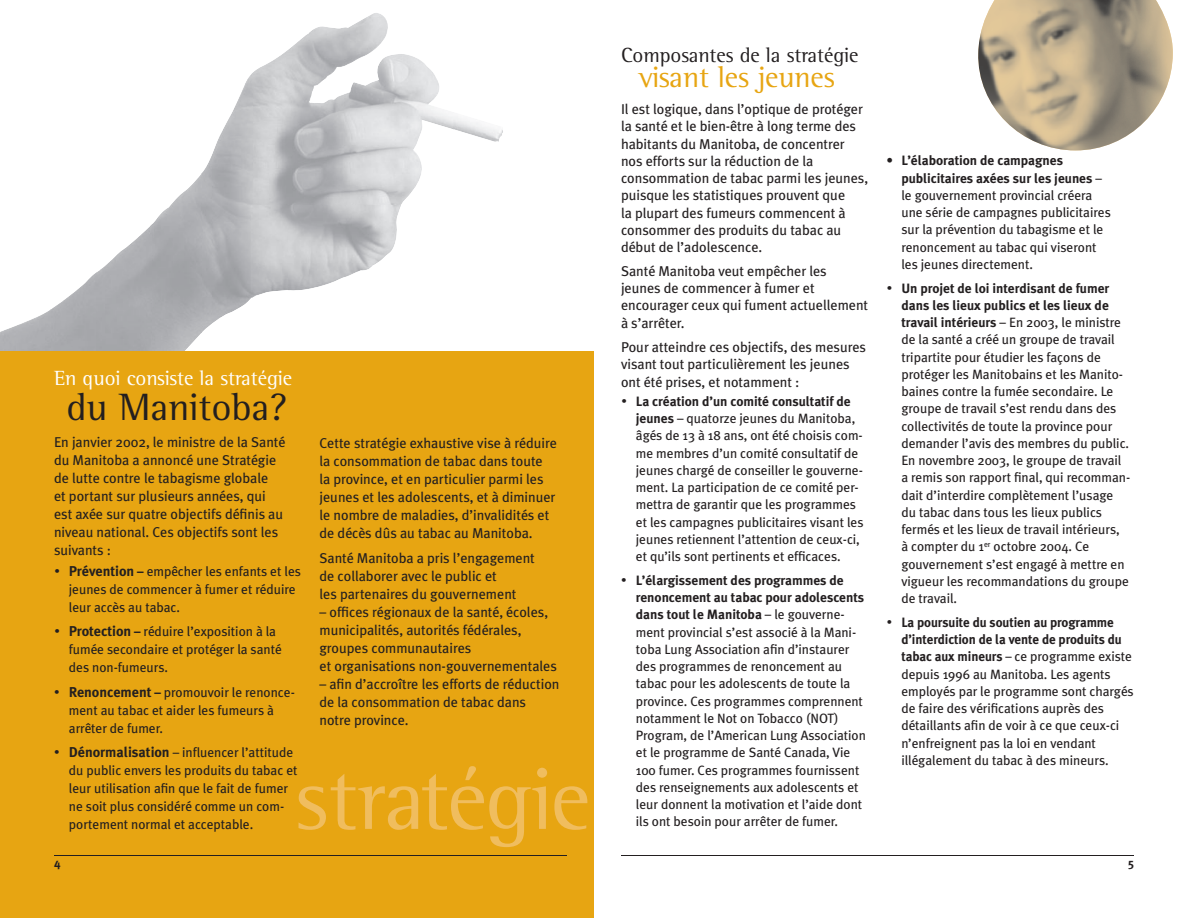
<style>
.page{position:relative;width:1188px;height:918px;background:#fff}
.page>*{position:absolute;margin:0;border:0;box-sizing:border-box;transform-origin:0 0}
.t1{font:89.4px "Rotis Semi Serif";letter-spacing:-.02em;color:#f0bd5e}
.t2{font:39px "Rotis Semi Serif";letter-spacing:-.005em;color:#231f20}
.t3{font:30px "Rotis Semi Serif";letter-spacing:-.005em;color:#e7a512}
.t4{font:21px "Rotis Semi Serif";letter-spacing:-.005em;color:#fff}
.t5{font:21px "Rotis Semi Serif";letter-spacing:-.005em;color:#231f20}
.t6{font:14.25px/18px "Meta Plus";letter-spacing:-.005em;color:#231f20}
.t7{font:13.5px/17.2px "Meta Plus";letter-spacing:-.005em;color:#231f20}
.t8{font:700 12px "Meta Plus";color:#231f20}
.s1{font-weight:700;font-size:14.25px}
.s2{font-weight:700}
</style>
<div class="page">
<div style="left:0;top:351px;width:594px;height:567px;background:#e7a512"></div>
<img style="left:978px;top:0;width:195px;height:150px">
<img style="left:252px;top:13px;width:201px;height:193px">
<img style="left:202px;top:74px;width:50px;height:258px">
<img style="left:453px;top:116px;width:50px;height:26px">
<img style="left:152px;top:173px;width:50px;height:178px">
<img style="left:252px;top:206px;width:149px;height:92px">
<img style="left:101px;top:224px;width:51px;height:127px">
<img style="left:51px;top:269px;width:50px;height:82px">
<img style="left:0;top:309px;width:51px;height:42px">
<hr style="left:54px;top:855px;width:513px;height:1px;background:#231f20">
<hr style="left:621px;top:855px;width:513px;height:1px;background:#231f20">
<h3 class="t4" style="left:54px;top:366px;width:240px">En quoi consiste la stratégie</h3>
<h2 class="t2" style="left:66px;top:384px;width:223px">du Manitoba?</h2>
<p class="t6" style="left:54px;top:433px;width:233px">En janvier 2002, le ministre de la Santé du Manitoba a annoncé une Stratégie de lutte contre le tabagisme globale<br>et portant sur plusieurs années, qui est axée sur quatre objectifs définis au niveau national. Ces objectifs sont les suivants :</p>
<p class="t7" style="left:69px;top:562px;width:234px;line-height:18px;text-indent:-15px">• <span class="s1">Prévention</span> <span class="s2">–</span> empêcher les enfants et les jeunes de commencer à fumer et réduire leur accès au tabac.</p>
<p class="t7" style="left:69px;top:622px;width:214px;line-height:18px;text-indent:-15px">• <span class="s1">Protection</span> <span class="s2">–</span> réduire l’exposition à la fumée secondaire et protéger la santé des non-fumeurs.</p>
<p class="t7" style="left:69px;top:683px;width:227px;line-height:18px;text-indent:-15px">• <span class="s1">Renoncement</span> <span class="s2">–</span> promouvoir le renonce&shy;ment au tabac et aider les fumeurs à arrêter de fumer.</p>
<p class="t7" style="left:69px;top:743px;width:230px;line-height:18px;text-indent:-15px">• <span class="s1">Dénormalisation</span> – influencer l’attitude du public envers les produits du tabac et leur utilisation afin que le fait de fumer ne soit plus considéré comme un com&shy;portement normal et acceptable.</p>
<p class="t6" style="left:320px;top:434px;width:239px">Cette stratégie exhaustive vise à réduire la consommation de tabac dans toute la province, et en particulier parmi les jeunes et les adolescents, et à diminuer le nombre de maladies, d’invalidités et de décès dûs au tabac au Manitoba.</p>
<p class="t6" style="left:319px;top:549px;width:217px">Santé Manitoba a pris l’engagement de collaborer avec le public et<br>les partenaires du gouvernement</p>
<p class="t6" style="left:319px;top:603px;width:239px">– offices régionaux de la santé, écoles, municipalités, autorités fédérales, groupes communautaires<br>et organisations non-gouvernementales</p>
<p class="t6" style="left:319px;top:675px;width:242px">– afin d’accroître les efforts de réduction de la consommation de tabac dans notre province.</p>
<h1 class="t1" style="left:295px;top:747px;width:297px">stratégie</h1>
<h3 class="t5" style="left:621px;top:43px;width:239px">Composantes de la stratégie</h3>
<h3 class="t3" style="left:639px;top:60px;width:197px">visant les jeunes</h3>
<p class="t6" style="left:621px;top:100px;width:249px;line-height:17.2px">Il est logique, dans l’optique de protéger la santé et le bien-être à long terme des habitants du Manitoba, de concentrer nos efforts sur la réduction de la consommation de tabac parmi les jeunes, puisque les statistiques prouvent que<br>la plupart des fumeurs commencent à consommer des produits du tabac au début de l’adolescence.</p>
<p class="t6" style="left:621px;top:262px;width:249px;line-height:17.5px">Santé Manitoba veut empêcher les jeunes de commencer à fumer et encourager ceux qui fument actuellement à s’arrêter.</p>
<p class="t6" style="left:621px;top:338px;width:247px;line-height:17.2px">Pour atteindre ces objectifs, des mesures visant tout particulièrement les jeunes ont été prises, et notamment :</p>
<p class="t7" style="left:636px;top:393px;width:229px;text-indent:-15px">• <span class="s2">La création d’un comité consultatif de jeunes</span> – quatorze jeunes du Manitoba, âgés de 13 à 18 ans, ont été choisis com&shy;me membres d’un comité consultatif de jeunes chargé de conseiller le gouverne&shy;ment. La participation de ce comité per&shy;mettra de garantir que les programmes et les campagnes publicitaires visant les jeunes retiennent l’attention de ceux-ci, et qu’ils sont pertinents et efficaces.</p>
<p class="t7" style="left:636px;top:572px;width:232px;text-indent:-15px">• <span class="s2">L’élargissement des programmes de renoncement au tabac pour adolescents dans tout le Manitoba</span> – le gouverne&shy;ment provincial s’est associé à la Mani&shy;toba Lung Association afin d’instaurer des programmes de renoncement au tabac pour les adolescents de toute la province. Ces programmes comprennent notamment le Not on Tobacco (NOT)<br>Program, de l’American Lung Association et le programme de Santé Canada, Vie 100 fumer. Ces programmes fournissent des renseignements aux adolescents et leur donnent la motivation et l’aide dont ils ont besoin pour arrêter de fumer.</p>
<p class="t7" style="left:901px;top:152px;width:211px;text-indent:-15px">• <span class="s2">L’élaboration de campagnes publicitaires axées sur les jeunes</span> – le gouvernement provincial créera une série de campagnes publicitaires sur la prévention du tabagisme et le renoncement au tabac qui viseront les jeunes directement.</p>
<p class="t7" style="left:901px;top:279px;width:230px;text-indent:-15px">• <span class="s2">Un projet de loi interdisant de fumer dans les lieux publics et les lieux de travail intérieurs</span> – En 2003, le ministre de la santé a créé un groupe de travail tripartite pour étudier les façons de protéger les Manitobains et les Manito&shy;baines contre la fumée secondaire. Le groupe de travail s’est rendu dans des collectivités de toute la province pour demander l’avis des membres du public.<br>En novembre 2003, le groupe de travail a remis son rapport final, qui recomman&shy;dait d’interdire complètement l’usage du tabac dans tous les lieux publics fermés et les lieux de travail intérieurs,<br>à compter du 1<sup>er</sup> octobre 2004. Ce gouvernement s’est engagé à mettre en vigueur les recommandations du groupe de travail.</p>
<p class="t7" style="left:901px;top:614px;width:234px;text-indent:-15px">• <span class="s2">La poursuite du soutien au programme d’interdiction de la vente de produits du tabac aux mineurs</span> – ce programme existe depuis 1996 au Manitoba. Les agents employés par le programme sont chargés de faire des vérifications auprès des détaillants afin de voir à ce que ceux-ci n’enfreignent pas la loi en vendant illégalement du tabac à des mineurs.</p>
<p class="t8" style="left:54px;top:856px;width:8px">4</p>
<p class="t8" style="left:1128px;top:856px;width:7px">5</p>
</div>
